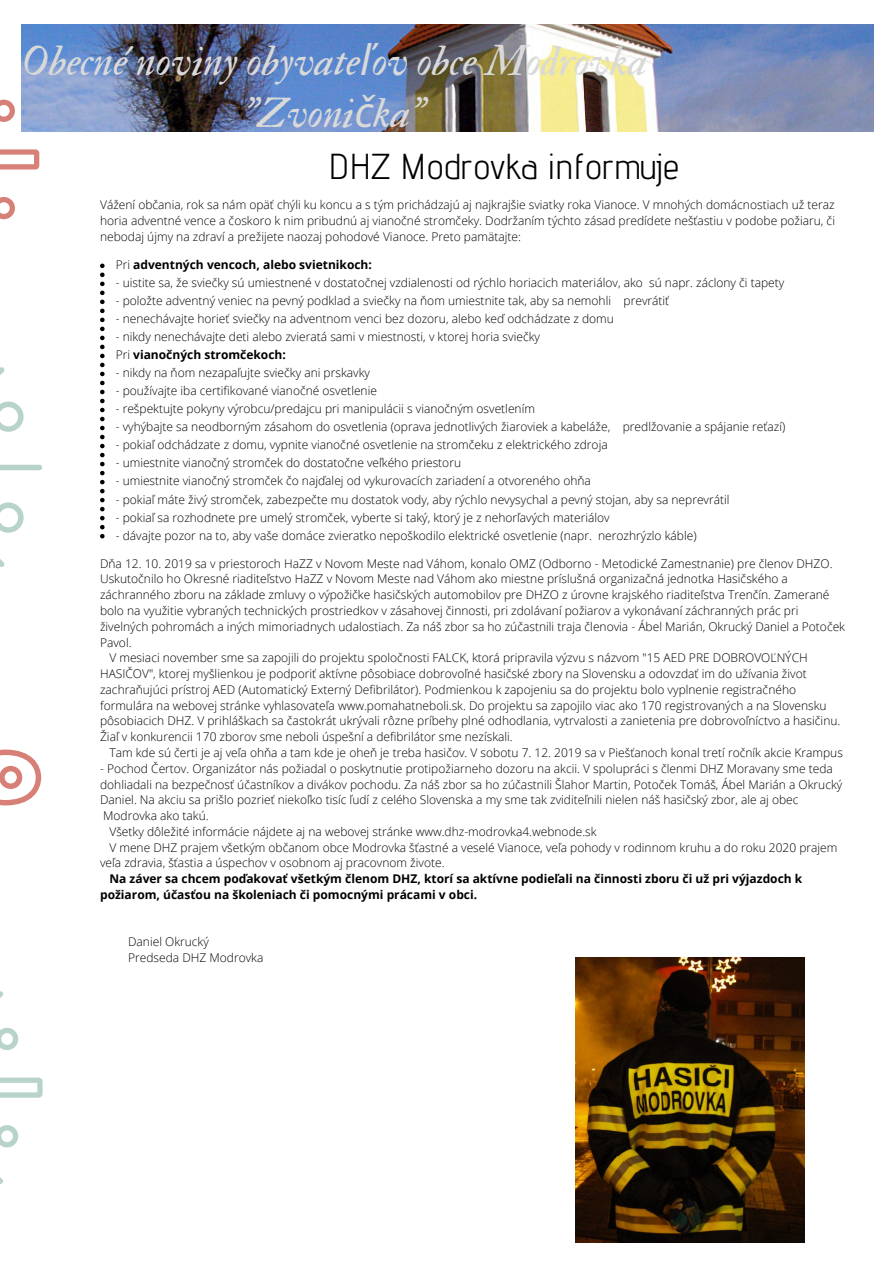
<style>
.page{position:relative;width:894px;height:1264px;background:#fff}
.page>*{position:absolute;margin:0;border:0;box-sizing:border-box;transform-origin:0 0}
.t1{font:42px/51.8px "IM FELL Double Pica Italic";color:#d9d9d9;text-align:center}
.t2{font:36px "Advent Pro";color:#000}
.t3{font:300 12px/15.8px "Open Sans";color:#000}
.t4{font:700 12px/15.8px "Open Sans";color:#000}
.s1{font-family:"Noto Sans";font-style:italic}
.s2{font-weight:300}
.s3{font-weight:700}
</style>
<div class="page">
<svg style="left:0;top:99px;width:15px;height:23px"></svg>
<svg style="left:0;top:149px;width:39px;height:20px"></svg>
<svg style="left:0;top:197px;width:15px;height:23px"></svg>
<svg style="left:0;top:502px;width:24px;height:65px"></svg>
<svg style="left:0;top:367px;width:24px;height:65px"></svg>
<svg style="left:0;top:465px;width:42px;height:5px"></svg>
<svg style="left:0;top:749px;width:41px;height:56px"></svg>
<svg style="left:0;top:991px;width:18px;height:59px"></svg>
<svg style="left:0;top:1077px;width:43px;height:20px"></svg>
<svg style="left:0;top:1125px;width:18px;height:58px"></svg>
<img style="left:21px;top:25px;width:852px;height:107px">
<svg style="left:100px;top:263px;width:4px;height:275px"></svg>
<img style="left:575px;top:957px;width:229px;height:284px">
<h1 class="t1" style="left:21px;top:36px;width:628px">Obecné noviny obyvate<span class="s1">ľ</span>ov obce Modrovka "Zvoni<span class="s1">č</span>ka"</h1>
<h2 class="t2" style="left:329px;top:144px;width:351px">DHZ Modrovka informuje</h2>
<p class="t3" style="left:100px;top:197px;width:736px;text-align:justify">Vážení občania, rok sa nám opäť chýli ku koncu a s tým prichádzajú aj najkrajšie sviatky roka Vianoce. V mnohých domácnostiach už teraz horia adventné vence a čoskoro k nim pribudnú aj vianočné stromčeky. Dodržaním týchto zásad predídete nešťastiu v podobe požiaru, či nebodaj újmy na zdraví a prežijete naozaj pohodové Vianoce. Preto pamätajte:</p>
<p class="t4" style="left:116px;top:257px;width:258px"><span class="s2">Pri</span> adventných vencoch, alebo svietnikoch:</p>
<p class="t3" style="left:116px;top:275px;width:670px">- uistite sa, že sviečky sú umiestnené v dostatočnej vzdialenosti od rýchlo horiacich materiálov, ako sú napr. záclony či tapety</p>
<p class="t3" style="left:116px;top:293px;width:555px">- položte adventný veniec na pevný podklad a sviečky na ňom umiestnite tak, aby sa nemohli prevrátiť</p>
<p class="t3" style="left:116px;top:311px;width:499px">- nenechávajte horieť sviečky na adventnom venci bez dozoru, alebo keď odchádzate z domu</p>
<p class="t3" style="left:116px;top:327px;width:425px;line-height:18px">- nikdy nenechávajte deti alebo zvieratá sami v miestnosti, v ktorej horia sviečky<br>Pri <span class="s3">vianočných stromčekoch:</span></p>
<p class="t3" style="left:116px;top:365px;width:256px">- nikdy na ňom nezapaľujte sviečky ani prskavky</p>
<p class="t3" style="left:116px;top:383px;width:263px">- používajte iba certifikované vianočné osvetlenie</p>
<p class="t3" style="left:116px;top:401px;width:420px">- rešpektujte pokyny výrobcu/predajcu pri manipulácii s vianočným osvetlením</p>
<p class="t3" style="left:116px;top:419px;width:671px">- vyhýbajte sa neodborným zásahom do osvetlenia (oprava jednotlivých žiaroviek a kabeláže, predlžovanie a spájanie reťazí)</p>
<p class="t3" style="left:116px;top:437px;width:493px">- pokiaľ odchádzate z domu, vypnite vianočné osvetlenie na stromčeku z elektrického zdroja</p>
<p class="t3" style="left:116px;top:455px;width:347px">- umiestnite vianočný stromček do dostatočne veľkého priestoru</p>
<p class="t3" style="left:116px;top:473px;width:476px">- umiestnite vianočný stromček čo najďalej od vykurovacích zariadení a otvoreného ohňa</p>
<p class="t3" style="left:116px;top:491px;width:615px">- pokiaľ máte živý stromček, zabezpečte mu dostatok vody, aby rýchlo nevysychal a pevný stojan, aby sa neprevrátil</p>
<p class="t3" style="left:116px;top:509px;width:495px">- pokiaľ sa rozhodnete pre umelý stromček, vyberte si taký, ktorý je z nehorľavých materiálov</p>
<p class="t3" style="left:116px;top:527px;width:582px">- dávajte pozor na to, aby vaše domáce zvieratko nepoškodilo elektrické osvetlenie (napr. nerozhrýzlo káble)</p>
<p class="t3" style="left:100px;top:555px;width:733px">Dňa 12. 10. 2019 sa v priestoroch HaZZ v Novom Meste nad Váhom, konalo OMZ (Odborno - Metodické Zamestnanie) pre členov DHZO.</p>
<p class="t3" style="left:100px;top:571px;width:689px">Uskutočnilo ho Okresné riaditeľstvo HaZZ v Novom Meste nad Váhom ako miestne príslušná organizačná jednotka Hasičského a</p>
<p class="t3" style="left:100px;top:586px;width:730px">záchranného zboru na základe zmluvy o výpožičke hasičských automobilov pre DHZO z úrovne krajského riaditeľstva Trenčín. Zamerané</p>
<p class="t3" style="left:100px;top:602px;width:699px">bolo na využitie vybraných technických prostriedkov v zásahovej činnosti, pri zdolávaní požiarov a vykonávaní záchranných prác pri</p>
<p class="t3" style="left:100px;top:618px;width:746px">živelných pohromách a iných mimoriadnych udalostiach. Za náš zbor sa ho zúčastnili traja členovia - Ábel Marián, Okrucký Daniel a Potoček</p>
<p class="t3" style="left:100px;top:634px;width:33px">Pavol.</p>
<p class="t3" style="left:109px;top:649px;width:699px">V mesiaci november sme sa zapojili do projektu spoločnosti FALCK, ktorá pripravila výzvu s názvom "15 AED PRE DOBROVOĽNÝCH</p>
<p class="t3" style="left:100px;top:665px;width:708px">HASIČOV", ktorej myšlienkou je podporiť aktívne pôsobiace dobrovoľné hasičské zbory na Slovensku a odovzdať im do užívania život</p>
<p class="t3" style="left:100px;top:681px;width:697px">zachraňujúci prístroj AED (Automatický Externý Defibrilátor). Podmienkou k zapojeniu sa do projektu bolo vyplnenie registračného</p>
<p class="t3" style="left:100px;top:697px;width:728px">formulára na webovej stránke vyhlasovateľa www.pomahatneboli.sk. Do projektu sa zapojilo viac ako 170 registrovaných a na Slovensku</p>
<p class="t3" style="left:100px;top:713px;width:741px">pôsobiacich DHZ. V prihláškach sa častokrát ukrývali rôzne príbehy plné odhodlania, vytrvalosti a zanietenia pre dobrovoľníctvo a hasičinu.</p>
<p class="t3" style="left:100px;top:728px;width:414px">Žiaľ v konkurencii 170 zborov sme neboli úspešní a defibrilátor sme nezískali.</p>
<p class="t3" style="left:109px;top:744px;width:734px">Tam kde sú čerti je aj veľa ohňa a tam kde je oheň je treba hasičov. V sobotu 7. 12. 2019 sa v Piešťanoch konal tretí ročník akcie Krampus</p>
<p class="t3" style="left:100px;top:760px;width:734px">- Pochod Čertov. Organizátor nás požiadal o poskytnutie protipožiarneho dozoru na akcii. V spolupráci s členmi DHZ Moravany sme teda</p>
<p class="t3" style="left:100px;top:776px;width:743px">dohliadali na bezpečnosť účastníkov a divákov pochodu. Za náš zbor sa ho zúčastnili Šlahor Martin, Potoček Tomáš, Ábel Marián a Okrucký</p>
<p class="t3" style="left:100px;top:791px;width:699px">Daniel. Na akciu sa prišlo pozrieť niekoľko tisíc ľudí z celého Slovenska a my sme tak zviditeľnili nielen náš hasičský zbor, ale aj obec</p>
<p class="t3" style="left:103px;top:807px;width:107px">Modrovka ako takú.</p>
<p class="t3" style="left:109px;top:823px;width:488px">Všetky dôležité informácie nájdete aj na webovej stránke www.dhz-modrovka4.webnode.sk</p>
<p class="t3" style="left:109px;top:839px;width:729px">V mene DHZ prajem všetkým občanom obce Modrovka šťastné a veselé Vianoce, veľa pohody v rodinnom kruhu a do roku 2020 prajem</p>
<p class="t3" style="left:100px;top:854px;width:346px">veľa zdravia, šťastia a úspechov v osobnom aj pracovnom živote.</p>
<p class="t4" style="left:100px;top:870px;width:703px;text-indent:9px">Na záver sa chcem poďakovať všetkým členom DHZ, ktorí sa aktívne podieľali na činnosti zboru či už pri výjazdoch k požiarom, účasťou na školeniach či pomocnými prácami v obci.</p>
<p class="t3" style="left:128px;top:933px;width:137px">Daniel Okrucký<br>Predseda DHZ Modrovka</p>
</div>
